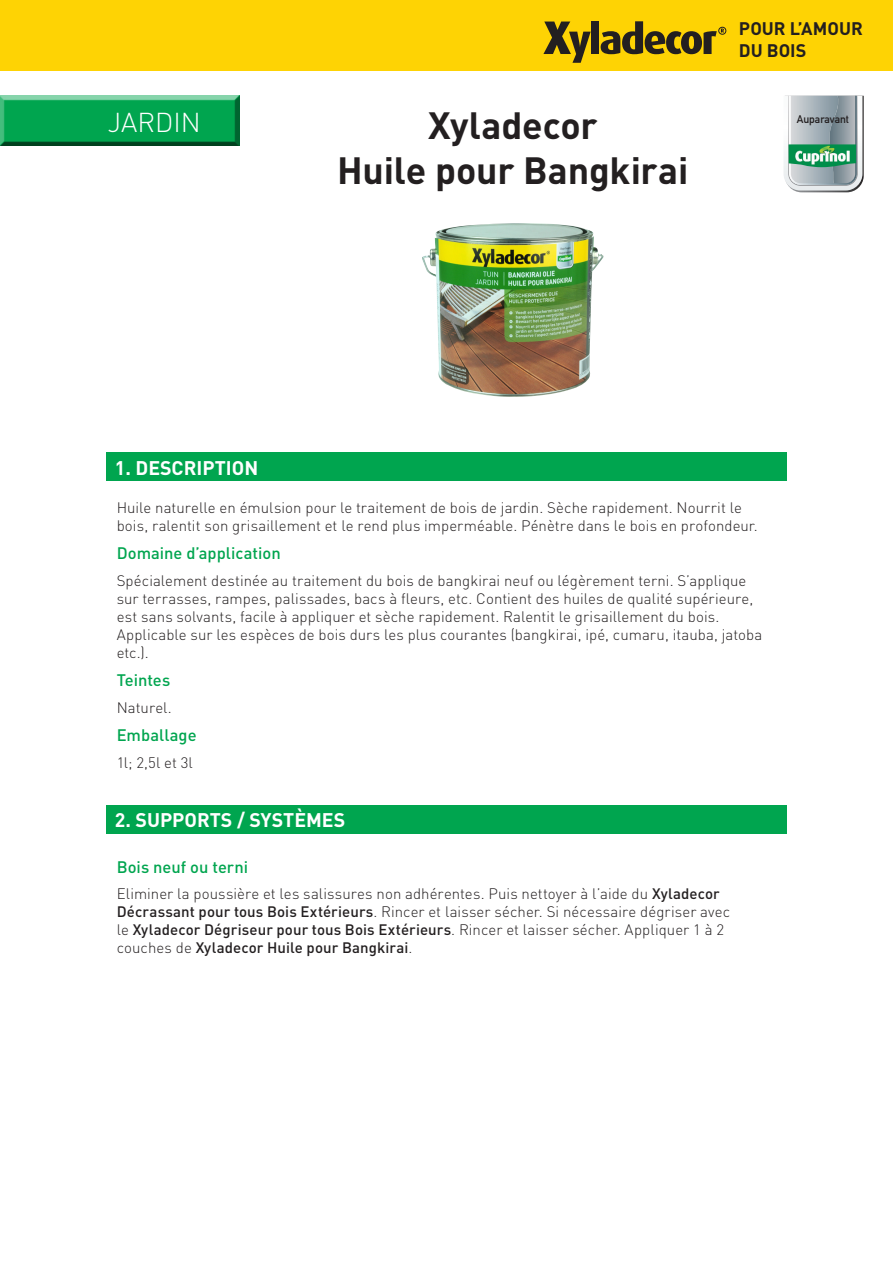
<style>
.page{position:relative;width:893px;height:1263px;background:#fff}
.page>*{position:absolute;margin:0;border:0;box-sizing:border-box;transform-origin:0 0}
.t1{font:700 37.5px/45px "DIN";letter-spacing:-.005em;color:#231f20;text-align:center}
.t2{font:300 27px "DIN";color:#fff}
.t3{font:700 19.5px "DIN";color:#fff}
.t4{font:700 18px "DIN";color:#231f20}
.t5{font:500 16.5px "DIN";color:#00a54f}
.t6{font:300 15px/18px "DIN";letter-spacing:.005em;color:#231f20}
.t7{font:10.95px "DIN Mittelschrift Std";color:#231f20}
.s1{font-weight:500}
</style>
<div class="page">
<div style="left:0;top:0;width:893px;height:70px;background:#fed304"></div>
<svg style="left:0;top:95px;width:240px;height:51px;background:#0ea054"></svg>
<div style="left:106px;top:452px;width:681px;height:29px;background:#00a54f"></div>
<div style="left:106px;top:805px;width:681px;height:28px;background:#00a54f"></div>
<img style="left:422px;top:223px;width:182px;height:174px">
<svg style="left:784px;top:96px;width:80px;height:96px;background:#b0b9be"></svg>
<img style="left:788px;top:144px;width:68px;height:23px">
<svg style="left:543px;top:21px;width:184px;height:42px"></svg>
<h2 class="t2" style="left:108px;top:105px;width:94px">JARDIN</h2>
<p class="t1" style="left:337px;top:101px;width:353px">Xyladecor<br>Huile pour Bangkirai</p>
<p class="t4" style="left:739px;top:17px;width:125px">POUR L’AMOUR</p>
<p class="t4" style="left:739px;top:39px;width:69px">DU BOIS</p>
<p class="t7" style="left:797px;top:112px;width:54px">Auparavant</p>
<p class="t3" style="left:115px;top:455px;width:145px">1. DESCRIPTION</p>
<p class="t6" style="left:117px;top:499px;width:643px">Huile naturelle en émulsion pour le traitement de bois de jardin. Sèche rapidement. Nourrit le bois, ralentit son grisaillement et le rend plus imperméable. Pénètre dans le bois en profondeur.</p>
<p class="t5" style="left:117px;top:543px;width:166px">Domaine d’application</p>
<p class="t6" style="left:117px;top:571px;width:647px">Spécialement destinée au traitement du bois de bangkirai neuf ou légèrement terni. S’applique sur terrasses, rampes, palissades, bacs à fleurs, etc. Contient des huiles de qualité supérieure, est sans solvants, facile à appliquer et sèche rapidement. Ralentit le grisaillement du bois.<br>Applicable sur les espèces de bois durs les plus courantes (bangkirai, ipé, cumaru, itauba, jatoba etc.).</p>
<p class="t5" style="left:117px;top:670px;width:55px">Teintes</p>
<p class="t6" style="left:117px;top:698px;width:57px">Naturel.</p>
<p class="t5" style="left:117px;top:725px;width:81px">Emballage</p>
<p class="t6" style="left:117px;top:753px;width:78px">1l; 2,5l et 3l</p>
<p class="t3" style="left:115px;top:807px;width:232px">2. SUPPORTS / SYSTÈMES</p>
<p class="t5" style="left:117px;top:856px;width:133px">Bois neuf ou terni</p>
<p class="t6" style="left:117px;top:885px;width:615px">Eliminer la poussière et les salissures non adhérentes. Puis nettoyer à l’aide du <span class="s1">Xyladecor Décrassant pour tous Bois Extérieurs</span>. Rincer et laisser sécher. Si nécessaire dégriser avec le <span class="s1">Xyladecor Dégriseur pour tous Bois Extérieurs</span>. Rincer et laisser sécher. Appliquer 1 à 2 couches de <span class="s1">Xyladecor Huile pour Bangkirai</span>.</p>
</div>
